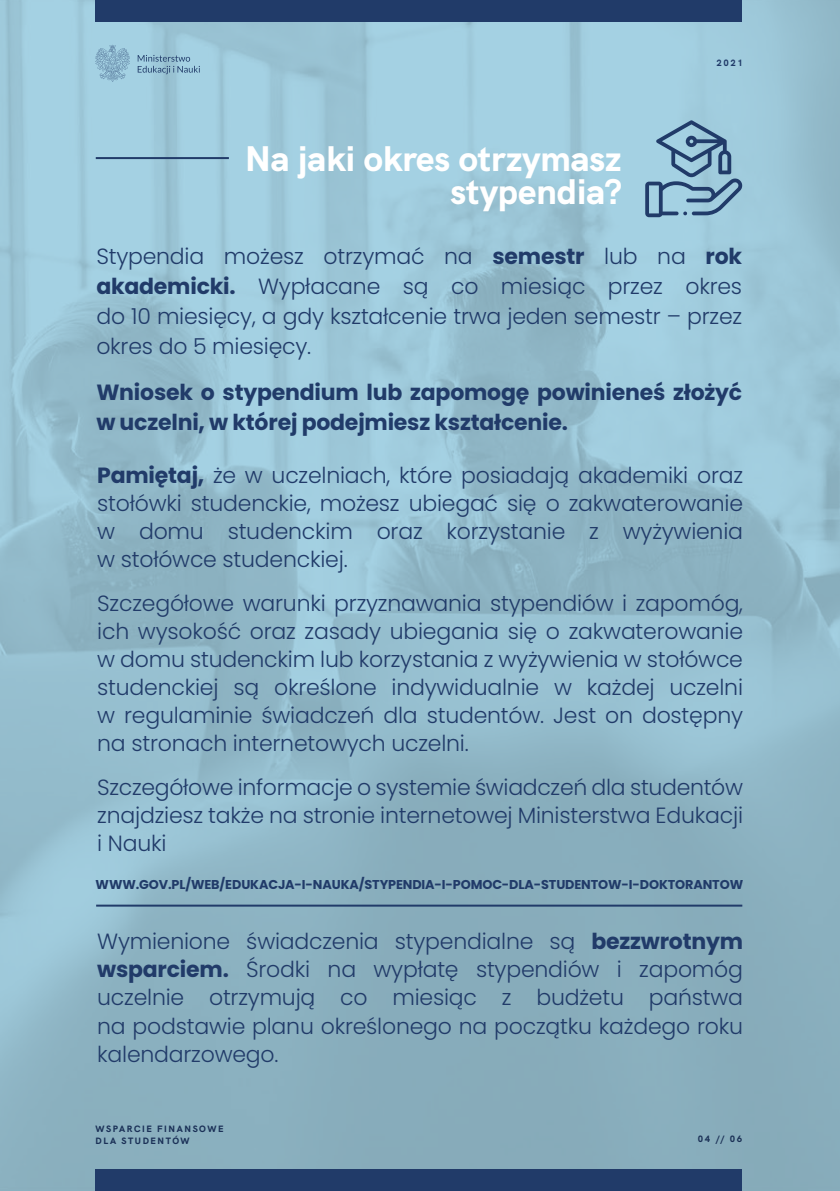
<style>
.page{position:relative;width:840px;height:1191px;background:#fff}
.page>*{position:absolute;margin:0;border:0;box-sizing:border-box;transform-origin:0 0}
.t1{font:800 35.6px/33.6px "HK Grotesk";color:#fff;text-align:right}
.t2{font:300 22px/28px "Poppins";letter-spacing:-.01em;color:#213b69;text-align:justify}
.t3{font:700 22px/30px "Poppins";letter-spacing:-.01em;color:#213b69}
.t4{font:700 12.8px "Poppins";letter-spacing:-.01em;color:#213b69}
.t5{font:800 9.2px/12px "HK Grotesk";letter-spacing:.17em;color:#213b69}
.s1{font-weight:700}
</style>
<div class="page">
<img style="left:0;top:0;width:839px;height:1191px">
<div style="left:96px;top:0;width:646px;height:21px;background:#213b69"></div>
<div style="left:96px;top:1169px;width:646px;height:22px;background:#213b69"></div>
<hr style="left:96px;top:904px;width:646px;height:2px;background:#213b69">
<svg style="left:95px;top:45px;width:35px;height:37px"></svg>
<svg style="left:138px;top:55px;width:62px;height:19px"></svg>
<hr style="left:96px;top:157px;width:133px;height:2px;background:#213b69">
<svg style="left:645px;top:120px;width:97px;height:97px;background:#81a9c2"></svg>
<p class="t5" style="left:716px;top:56px;width:28px">2021</p>
<h1 class="t1" style="left:245px;top:138px;width:378px">Na jaki okres otrzymasz stypendia?</h1>
<p class="t2" style="left:96px;top:241px;width:647px;line-height:30px">Stypendia możesz otrzymać na <span class="s1">semestr</span> lub na <span class="s1">rok akademicki.</span> Wypłacane są co miesiąc przez okres do 10 miesięcy, a gdy kształcenie trwa jeden semestr – przez okres do 5 miesięcy.</p>
<p class="t3" style="left:96px;top:377px;width:647px">Wniosek o stypendium lub zapomogę powinieneś złożyć w uczelni, w której podejmiesz kształcenie.</p>
<p class="t2" style="left:97px;top:461px;width:647px"><span class="s1">Pamiętaj,</span> że w uczelniach, które posiadają akademiki oraz stołówki studenckie, możesz ubiegać się o zakwaterowanie w domu studenckim oraz korzystanie z wyżywienia w stołówce studenckiej.</p>
<p class="t2" style="left:97px;top:589px;width:647px">Szczegółowe warunki przyznawania stypendiów i zapomóg, ich wysokość oraz zasady ubiegania się o zakwaterowanie w domu studenckim lub korzystania z wyżywienia w stołówce studenckiej są określone indywidualnie w każdej uczelni w regulaminie świadczeń dla studentów. Jest on dostępny na stronach internetowych uczelni.</p>
<p class="t2" style="left:97px;top:773px;width:647px">Szczegółowe informacje o systemie świadczeń dla studentów znajdziesz także na stronie internetowej Ministerstwa Edukacji i Nauki</p>
<p class="t4" style="left:96px;top:877px;width:648px">WWW.GOV.PL/WEB/EDUKACJA-I-NAUKA/STYPENDIA-I-POMOC-DLA-STUDENTOW-I-DOKTORANTOW</p>
<p class="t2" style="left:97px;top:928px;width:647px">Wymienione świadczenia stypendialne są <span class="s1">bezzwrotnym wsparciem.</span> Środki na wypłatę stypendiów i zapomóg uczelnie otrzymują co miesiąc z budżetu państwa na podstawie planu określonego na początku każdego roku kalendarzowego.</p>
<p class="t5" style="left:96px;top:1121px;width:129px">WSPARCIE FINANSOWE<br>DLA STUDENTÓW</p>
<p class="t5" style="left:697px;top:1131px;width:46px">04 // 06</p>
</div>
